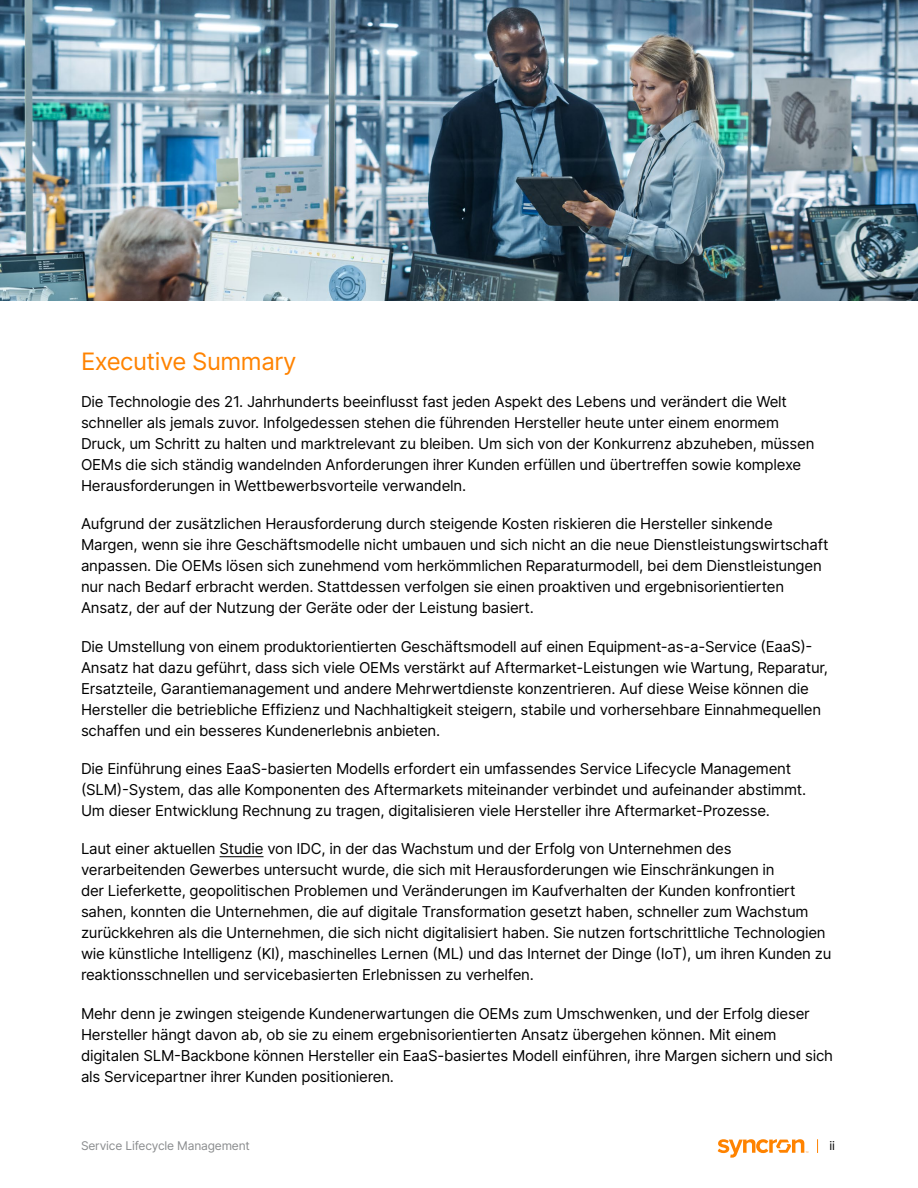
<style>
.page{position:relative;width:918px;height:1188px;background:#fff}
.page>*{position:absolute;margin:0;border:0;box-sizing:border-box;transform-origin:0 0}
.t1{font:24px "Inter";letter-spacing:-.02em;color:#ff8300}
.t2{font:15px/21px "Inter";letter-spacing:-.015em;color:#000}
.t3{font:12px "Inter";letter-spacing:-.015em;color:#8a8c8e}
.t4{font:12px "Inter";color:#000}
</style>
<div class="page">
<svg style="left:718px;top:1139px;width:90px;height:19px"></svg>
<svg style="left:817px;top:1139px;width:1px;height:14px"></svg>
<hr style="left:220px;top:856px;width:44px;height:1px;background:#000">
<img style="left:0;top:0;width:918px;height:300px">
<h1 class="t1" style="left:81px;top:344px;width:217px">Executive Summary</h1>
<p class="t2" style="left:81px;top:391px;width:735px">Die Technologie des 21. Jahrhunderts beeinflusst fast jeden Aspekt des Lebens und verändert die Welt schneller als jemals zuvor. Infolgedessen stehen die führenden Hersteller heute unter einem enormem Druck, um Schritt zu halten und marktrelevant zu bleiben. Um sich von der Konkurrenz abzuheben, müssen OEMs die sich ständig wandelnden Anforderungen ihrer Kunden erfüllen und übertreffen sowie komplexe Herausforderungen in Wettbewerbsvorteile verwandeln.</p>
<p class="t2" style="left:81px;top:513px;width:749px">Aufgrund der zusätzlichen Herausforderung durch steigende Kosten riskieren die Hersteller sinkende Margen, wenn sie ihre Geschäftsmodelle nicht umbauen und sich nicht an die neue Dienstleistungswirtschaft anpassen. Die OEMs lösen sich zunehmend vom herkömmlichen Reparaturmodell, bei dem Dienstleistungen nur nach Bedarf erbracht werden. Stattdessen verfolgen sie einen proaktiven und ergebnisorientierten Ansatz, der auf der Nutzung der Geräte oder der Leistung basiert.</p>
<p class="t2" style="left:81px;top:635px;width:749px">Die Umstellung von einem produktorientierten Geschäftsmodell auf einen Equipment-as-a-Service (EaaS)- Ansatz hat dazu geführt, dass sich viele OEMs verstärkt auf Aftermarket-Leistungen wie Wartung, Reparatur, Ersatzteile, Garantiemanagement und andere Mehrwertdienste konzentrieren. Auf diese Weise können die Hersteller die betriebliche Effizienz und Nachhaltigkeit steigern, stabile und vorhersehbare Einnahmequellen schaffen und ein besseres Kundenerlebnis anbieten.</p>
<p class="t2" style="left:81px;top:758px;width:727px">Die Einführung eines EaaS-basierten Modells erfordert ein umfassendes Service Lifecycle Management (SLM)-System, das alle Komponenten des Aftermarkets miteinander verbindet und aufeinander abstimmt.<br>Um dieser Entwicklung Rechnung zu tragen, digitalisieren viele Hersteller ihre Aftermarket-Prozesse.</p>
<p class="t2" style="left:81px;top:838px;width:752px">Laut einer aktuellen Studie von IDC, in der das Wachstum und der Erfolg von Unternehmen des verarbeitenden Gewerbes untersucht wurde, die sich mit Herausforderungen wie Einschränkungen in<br>der Lieferkette, geopolitischen Problemen und Veränderungen im Kaufverhalten der Kunden konfrontiert sahen, konnten die Unternehmen, die auf digitale Transformation gesetzt haben, schneller zum Wachstum zurückkehren als die Unternehmen, die sich nicht digitalisiert haben. Sie nutzen fortschrittliche Technologien wie künstliche Intelligenz (KI), maschinelles Lernen (ML) und das Internet der Dinge (IoT), um ihren Kunden zu reaktionsschnellen und servicebasierten Erlebnissen zu verhelfen.</p>
<p class="t2" style="left:81px;top:1002px;width:754px">Mehr denn je zwingen steigende Kundenerwartungen die OEMs zum Umschwenken, und der Erfolg dieser Hersteller hängt davon ab, ob sie zu einem ergebnisorientierten Ansatz übergehen können. Mit einem digitalen SLM-Backbone können Hersteller ein EaaS-basiertes Modell einführen, ihre Margen sichern und sich als Servicepartner ihrer Kunden positionieren.</p>
<p class="t3" style="left:81px;top:1137px;width:171px">Service Lifecycle Management</p>
<p class="t4" style="left:829px;top:1137px;width:7px">ii</p>
</div>
